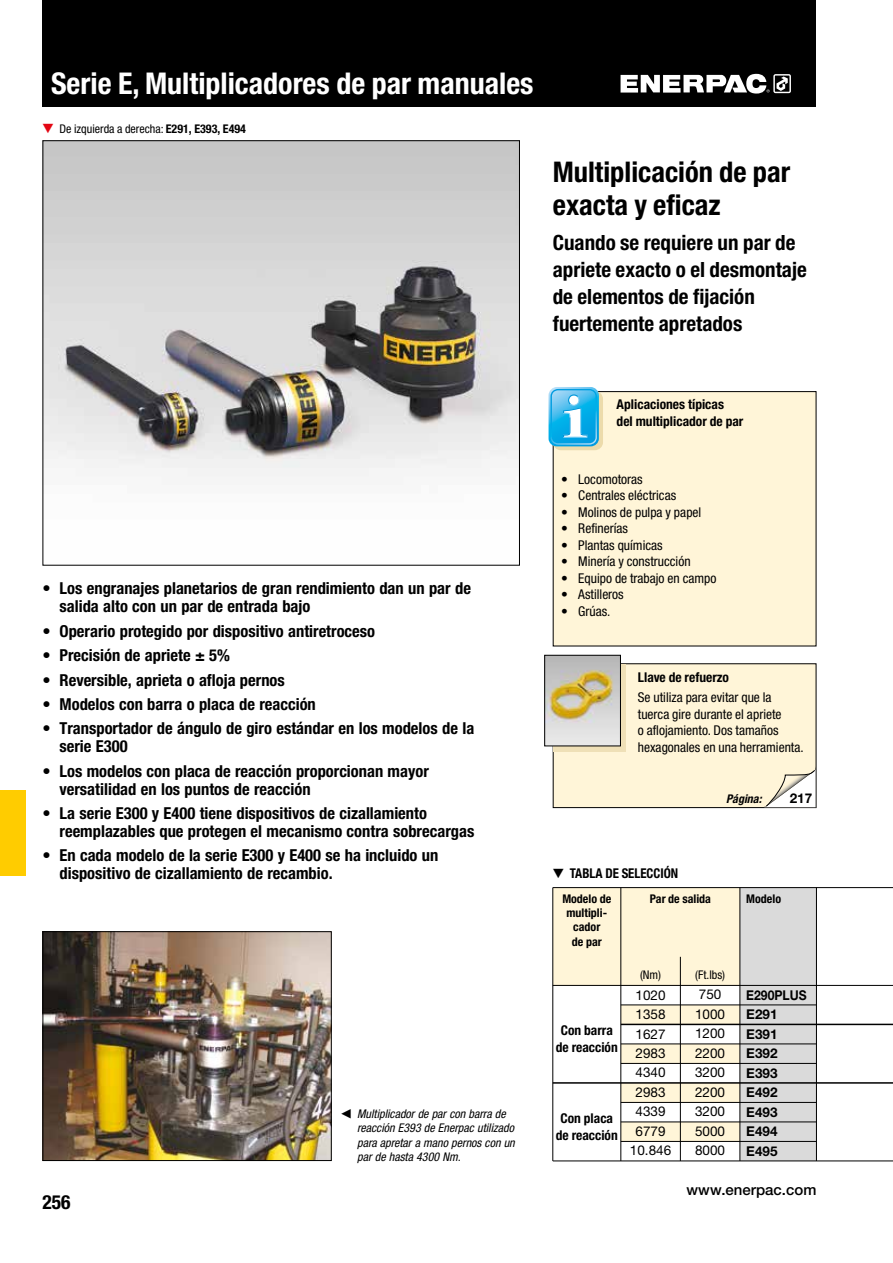
<style>
.page{position:relative;width:893px;height:1263px;background:#fff}
.page>*{position:absolute;margin:0;border:0;box-sizing:border-box;transform-origin:0 0}
.t1{font:700 condensed 30px "Helvetica Neue LTW1 G";color:#fff}
.t2{font:700 condensed 28.5px/33px "Helvetica Neue LTW1 G";color:#000}
.t3{font:700 condensed 21px/27px "Helvetica Neue LTW1 G";color:#000}
.t4{font:700 condensed 19.5px "Helvetica Neue LTW1 G";color:#000}
.t5{font:700 condensed 16.5px/18px "Helvetica Neue LTW1 G";color:#000}
.t6{font:500 15px "Helvetica Neue LTW1 G";color:#000}
.t7{font:condensed 13.5px/16.5px "Helvetica Neue LTW1 G";color:#000}
.t8{font:700 condensed 13.5px/16.5px "Helvetica Neue LTW1 G";color:#000;text-align:center}
.t9{font:13.5px/19.5px "Helvetica Neue LTW1 G";color:#000;text-align:center}
.t10{font:700 13.5px/19.5px "Helvetica Neue LTW1 G";color:#000;scale:.9 1}
.t11{font:700 condensed 13.5px "Helvetica Neue LTW1 G";color:#000;scale:.95 1}
.t12{font:700 13.5px "Helvetica Neue LTW1 G";color:#000}
.t13{font:italic condensed 12px/14.2px "Helvetica Neue LTW1 G";color:#000}
.t14{font:condensed 12px "Helvetica Neue LTW1 G";color:#000}
.t15{font:700 condensed 12px/14.4px "Helvetica Neue LTW1 G";color:#000;text-align:center}
.t16{font:italic 700 condensed 12px "Helvetica Neue LTW1 G";color:#000}
.s1{font-weight:700}
</style>
<div class="page">
<div style="left:43px;top:0;width:773px;height:106px;background:#000"></div>
<svg style="left:621px;top:74px;width:170px;height:20px"></svg>
<div style="left:0;top:790px;width:26px;height:85px;background:#fc0"></div>
<div style="left:621px;top:1122px;width:195px;height:19px;background:#fff5d8"></div>
<div style="left:621px;top:1083px;width:195px;height:19px;background:#fff5d8"></div>
<div style="left:621px;top:1044px;width:195px;height:19px;background:#fff5d8"></div>
<div style="left:621px;top:1005px;width:195px;height:19px;background:#fff5d8"></div>
<div style="left:553px;top:887px;width:263px;height:98px;background:#fff5d8"></div>
<div style="left:740px;top:887px;width:76px;height:274px;background:#dadada"></div>
<img style="left:45px;top:142px;width:473px;height:335px">
<div style="left:553px;top:391px;width:263px;height:255px;background:#fff5d8"></div>
<div style="left:553px;top:391px;width:50px;height:59px;background:#ecdbab;border-radius:8px"></div>
<svg style="left:549px;top:387px;width:50px;height:59px"></svg>
<hr style="left:553px;top:887px;width:340px;height:1px;background:#000">
<hr style="left:553px;top:985px;width:340px;height:1px;background:#000">
<hr style="left:621px;top:1005px;width:195px;height:1px;background:#000">
<hr style="left:621px;top:1024px;width:272px;height:1px;background:#000">
<hr style="left:621px;top:1044px;width:195px;height:1px;background:#000">
<hr style="left:621px;top:1063px;width:195px;height:1px;background:#000">
<hr style="left:553px;top:1082px;width:340px;height:2px;background:#000">
<hr style="left:621px;top:1102px;width:195px;height:1px;background:#000">
<hr style="left:621px;top:1122px;width:195px;height:1px;background:#000">
<hr style="left:621px;top:1141px;width:195px;height:1px;background:#000">
<hr style="left:553px;top:1161px;width:340px;height:1px;background:#000">
<hr style="left:553px;top:887px;width:1px;height:274px;background:#000">
<hr style="left:621px;top:887px;width:1px;height:274px;background:#000">
<hr style="left:740px;top:887px;width:1px;height:274px;background:#000">
<hr style="left:816px;top:887px;width:1px;height:274px;background:#000">
<hr style="left:680px;top:957px;width:1px;height:204px;background:#000">
<img style="left:45px;top:933px;width:285px;height:226px">
<div style="left:43px;top:931px;width:289px;height:230px;border:1px solid #000"></div>
<div style="left:553px;top:663px;width:263px;height:145px;background:#fff5d8;border:1px solid #000"></div>
<svg style="left:762px;top:766px;width:54px;height:42px"></svg>
<div style="left:554px;top:664px;width:72px;height:87px;background:#efe0b7"></div>
<img style="left:546px;top:657px;width:73px;height:87px">
<div style="left:544px;top:655px;width:77px;height:91px;border:1px solid #000"></div>
<h1 class="t1" style="left:51px;top:65px;width:484px">Serie E, Multiplicadores de par manuales</h1>
<p class="t14" style="left:60px;top:122px;width:188px">De izquierda a derecha: <span class="s1">E291, E393, E494</span></p>
<h2 class="t2" style="left:553px;top:155px;width:239px">Multiplicación de par exacta y eficaz</h2>
<p class="t3" style="left:553px;top:230px;width:255px">Cuando se requiere un par de apriete exacto o el desmontaje de elementos de fijación fuertemente apretados</p>
<p class="t5" style="left:60px;top:580px;width:413px;text-indent:-17px">• Los engranajes planetarios de gran rendimiento dan un par de salida alto con un par de entrada bajo</p>
<p class="t5" style="left:43px;top:622px;width:334px">• Operario protegido por dispositivo antiretroceso</p>
<p class="t5" style="left:43px;top:646px;width:189px">• Precisión de apriete ± 5%</p>
<p class="t5" style="left:43px;top:671px;width:244px">• Reversible, aprieta o afloja pernos</p>
<p class="t5" style="left:43px;top:695px;width:275px">• Modelos con barra o placa de reacción</p>
<p class="t5" style="left:60px;top:719px;width:416px;text-indent:-17px">• Transportador de ángulo de giro estándar en los modelos de la serie E300</p>
<p class="t5" style="left:60px;top:762px;width:371px;text-indent:-17px">• Los modelos con placa de reacción proporcionan mayor versatilidad en los puntos de reacción</p>
<p class="t5" style="left:60px;top:804px;width:416px;text-indent:-17px">• La serie E300 y E400 tiene dispositivos de cizallamiento reemplazables que protegen el mecanismo contra sobrecargas</p>
<p class="t5" style="left:60px;top:846px;width:380px;text-indent:-17px">• En cada modelo de la serie E300 y E400 se ha incluido un dispositivo de cizallamiento de recambio.</p>
<p class="t4" style="left:43px;top:1190px;width:30px">256</p>
<p class="t13" style="left:357px;top:1107px;width:159px;text-indent:-17px">◀ Multiplicador de par con barra de reacción E393 de Enerpac utilizado para apretar a mano pernos con un par de hasta 4300 Nm.</p>
<p class="t8" style="left:617px;top:396px;width:128px;text-align:left">Aplicaciones típicas del multiplicador de par</p>
<p class="t7" style="left:561px;top:471px;width:83px">• Locomotoras</p>
<p class="t7" style="left:561px;top:487px;width:116px">• Centrales eléctricas</p>
<p class="t7" style="left:561px;top:504px;width:142px">• Molinos de pulpa y papel</p>
<p class="t7" style="left:561px;top:520px;width:68px">• Refinerías</p>
<p class="t7" style="left:561px;top:537px;width:103px">• Plantas químicas</p>
<p class="t7" style="left:561px;top:553px;width:131px">• Minería y construcción</p>
<p class="t7" style="left:561px;top:570px;width:157px">• Equipo de trabajo en campo</p>
<p class="t7" style="left:561px;top:586px;width:64px">• Astilleros</p>
<p class="t7" style="left:561px;top:603px;width:51px">• Grúas.</p>
<p class="t8" style="left:638px;top:668px;width:93px">Llave de refuerzo</p>
<p class="t7" style="left:638px;top:689px;width:167px">Se utiliza para evitar que la tuerca gire durante el apriete<br>o aflojamiento. Dos tamaños hexagonales en una herramienta.</p>
<p class="t16" style="left:726px;top:791px;width:37px">Página:</p>
<p class="t12" style="left:790px;top:789px;width:24px">217</p>
<p class="t11" style="left:553px;top:865px;width:133px">▼ TABLA DE SELECCIÓN</p>
<p class="t15" style="left:650px;top:891px;width:63px">Par de salida</p>
<p class="t15" style="left:562px;top:891px;width:50px">Modelo de</p>
<p class="t15" style="left:746px;top:891px;width:36px">Modelo</p>
<p class="t15" style="left:566px;top:905px;width:42px">multipli&shy;cador de par</p>
<p class="t8" style="left:556px;top:1022px;width:64px">Con barra de reacción</p>
<p class="t8" style="left:556px;top:1110px;width:64px">Con placa de reacción</p>
<p class="t14" style="left:640px;top:967px;width:23px">(Nm)</p>
<p class="t14" style="left:695px;top:967px;width:31px">(Ft.lbs)</p>
<p class="t9" style="left:630px;top:985px;width:43px">1020<br>1358<br>1627<br>2983<br>4340<br>2983<br>4339<br>6779<br>10.846</p>
<p class="t9" style="left:695px;top:985px;width:32px;text-align:left">750<br>1000<br>1200<br>2200<br>3200<br>2200<br>3200<br>5000<br>8000</p>
<p class="t10" style="left:746px;top:985px;width:69px">E290PLUS<br>E291<br>E391<br>E392<br>E393<br>E492<br>E493<br>E494<br>E495</p>
<p class="t6" style="left:686px;top:1181px;width:131px">www.enerpac.com</p>
</div>
